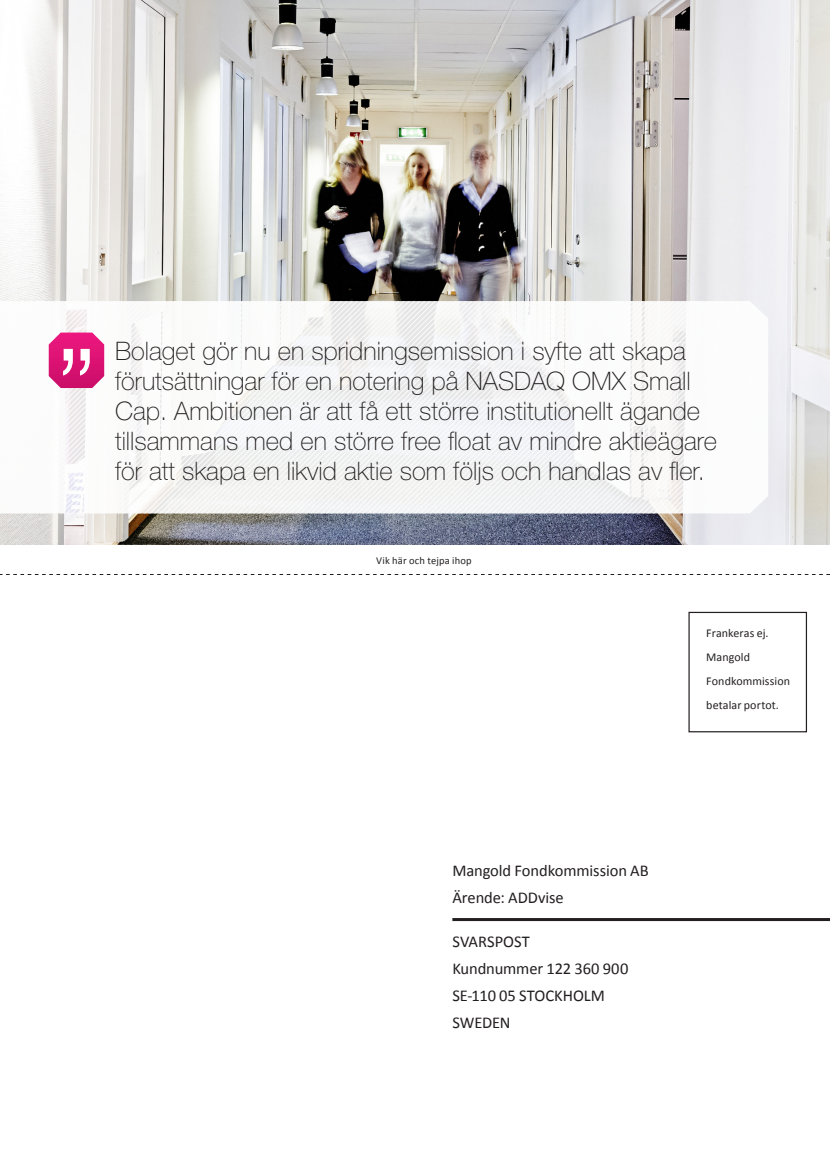
<style>
.page{position:relative;width:830px;height:1149px;background:#fff}
.page>*{position:absolute;margin:0;border:0;box-sizing:border-box;transform-origin:0 0}
.Huvudrubrik{font:300 109.8px "Helvetica Neue";color:#fff}
.Huvudrubrik-2{font:100 25.5px/30px "Helvetica Neue";color:#231f20}
.t1{font:16.5px "Calibri";letter-spacing:-.005em;color:#231f20}
.t2{font:12px "Calibri";letter-spacing:.005em;color:#231f20}
.Text{font:10.5px "Calibri";letter-spacing:.015em;color:#231f20}
</style>
<div class="page">
<img style="left:0;top:0;width:829px;height:544px">
<svg style="left:0;top:301px;width:767px;height:212px"></svg>
<svg style="left:0;top:574px;width:829px;height:1px"></svg>
<hr style="left:452px;top:917px;width:377px;height:3px;background:#231f20">
<div style="left:688px;top:611px;width:118px;height:121px;border:1px solid #231f20"></div>
<svg style="left:49px;top:332px;width:55px;height:56px;background:#de2980"></svg>
<p class="Huvudrubrik" style="left:56px;top:321px;width:42px">”</p>
<p class="Huvudrubrik-2" style="left:115px;top:335px;width:603px">Bolaget gör nu en spridningsemission i syfte att skapa förutsättningar för en notering på NASDAQ OMX Small Cap. Ambitionen är att få ett större institutionellt ägande tillsammans med en större free float av mindre aktieägare för att skapa en likvid aktie som följs och handlas av fler.</p>
<p class="Text" style="left:376px;top:553px;width:97px">Vik här och tejpa ihop</p>
<p class="t2" style="left:706px;top:625px;width:64px">Frankeras ej.</p>
<p class="t2" style="left:706px;top:649px;width:45px">Mangold</p>
<p class="t2" style="left:706px;top:673px;width:85px">Fondkommission</p>
<p class="t2" style="left:706px;top:697px;width:74px">betalar portot.</p>
<p class="t1" style="left:452px;top:860px;width:198px">Mangold Fondkommission AB</p>
<p class="t1" style="left:452px;top:887px;width:113px">Ärende: ADDvise</p>
<p class="t1" style="left:452px;top:931px;width:79px">SVARSPOST</p>
<p class="t1" style="left:452px;top:958px;width:177px">Kundnummer 122 360 900</p>
<p class="t1" style="left:452px;top:985px;width:154px">SE-110 05 STOCKHOLM</p>
<p class="t1" style="left:452px;top:1012px;width:60px">SWEDEN</p>
</div>
